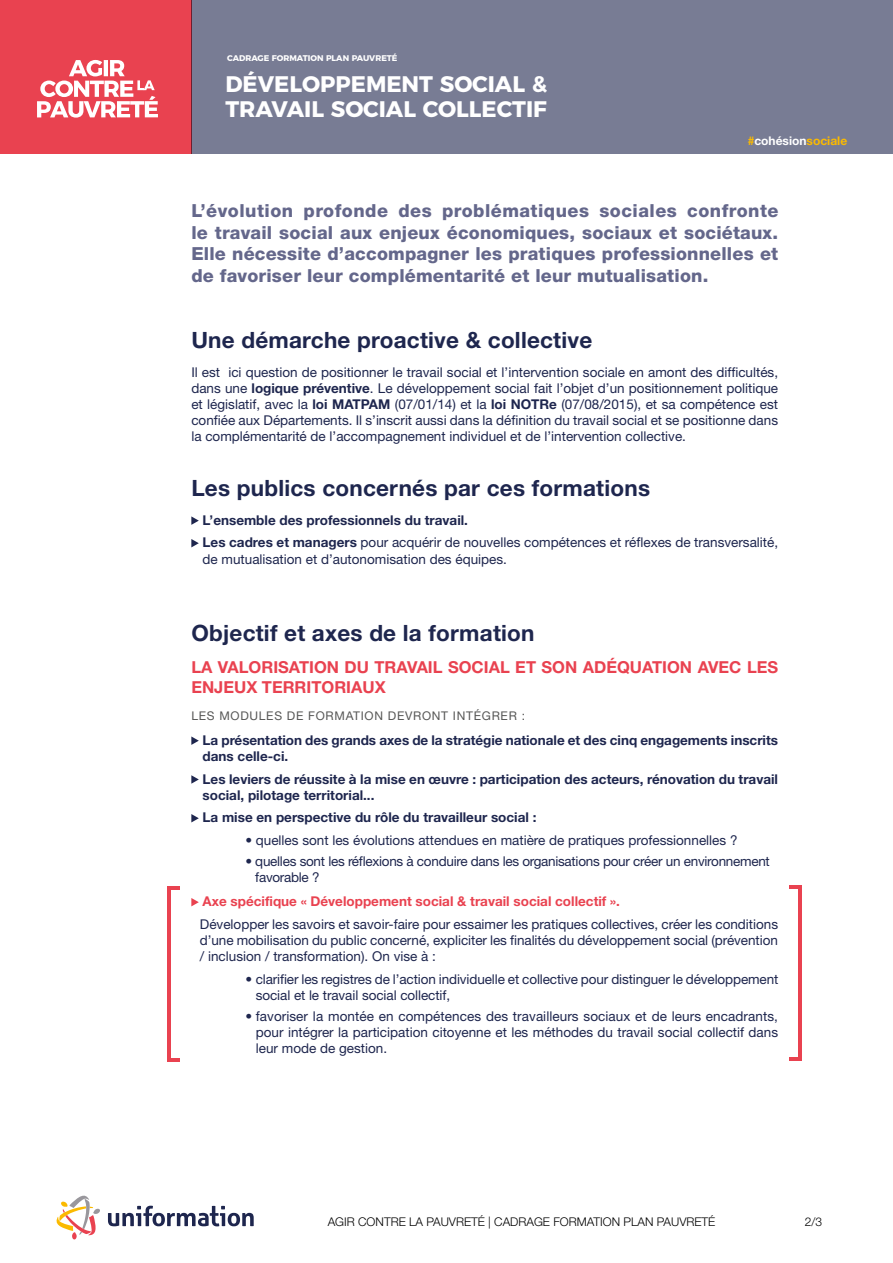
<style>
.page{position:relative;width:893px;height:1263px;background:#fff}
.page>*{position:absolute;margin:0;border:0;box-sizing:border-box;transform-origin:0 0}
.t1{font:700 22.5px "Helvetica Neue LT Std";letter-spacing:.01em;color:#1e264e}
.t2{font:700 22.5px/25.5px "Montserrat";color:#fff}
.t3{font:800 18px/21.6px "Helvetica Neue LT Std";letter-spacing:.01em;color:#64678b;text-align:justify}
.t4{font:700 16.5px/19.8px "Helvetica Neue LT Std";color:#e94250}
.t5{font:13.5px/16.2px "Helvetica Neue LT Std";color:#1e264e;text-align:justify}
.t6{font:700 13.5px/16.2px "Helvetica Neue LT Std";color:#1e264e}
.t7{font:13.5px/16.2px "Helvetica Neue LT Std";letter-spacing:-.02em;color:#1e264e}
.t8{font:700 13.5px "Helvetica Neue LT Std";color:#e94250}
.t9{font:300 12px "Helvetica Neue LT Std";color:#000}
.t10{font:12px "Helvetica Neue LT Std";letter-spacing:.06em;color:#575756}
.t11{font:700 12px "Helvetica Neue LT Std";color:#fbba00}
.t12{font:700 8.25px "Montserrat";color:#fff}
.s1{color:#fff}
.s2{font-weight:700}
</style>
<div class="page">
<svg style="left:56px;top:1195px;width:44px;height:44px"></svg>
<svg style="left:108px;top:1206px;width:146px;height:20px"></svg>
<svg style="left:191px;top:516px;width:8px;height:9px"></svg>
<svg style="left:191px;top:539px;width:8px;height:8px"></svg>
<svg style="left:191px;top:736px;width:8px;height:9px"></svg>
<svg style="left:191px;top:775px;width:8px;height:9px"></svg>
<svg style="left:191px;top:814px;width:8px;height:8px"></svg>
<svg style="left:191px;top:898px;width:8px;height:8px"></svg>
<div style="left:191px;top:0;width:702px;height:153px;background:#787c94"></div>
<div style="left:0;top:0;width:191px;height:153px;background:#e94250"></div>
<svg style="left:37px;top:60px;width:121px;height:58px"></svg>
<hr style="left:167px;top:887px;width:4px;height:174px;background:#e94250">
<hr style="left:167px;top:886px;width:13px;height:4px;background:#e94250">
<svg style="left:171px;top:1058px;width:9px;height:3px"></svg>
<hr style="left:798px;top:886px;width:3px;height:174px;background:#e94250">
<hr style="left:789px;top:1057px;width:12px;height:4px;background:#e94250">
<hr style="left:789px;top:885px;width:12px;height:4px;background:#e94250">
<p class="t12" style="left:227px;top:51px;width:172px">CADRAGE FORMATION PLAN PAUVRETÉ</p>
<h1 class="t2" style="left:225px;top:69px;width:323px">DÉVELOPPEMENT SOCIAL &amp;<br>TRAVAIL SOCIAL COLLECTIF</h1>
<p class="t11" style="left:748px;top:134px;width:101px">#<span class="s1">cohésion</span>sociale</p>
<p class="t3" style="left:191px;top:200px;width:589px">L’évolution profonde des problématiques sociales confronte le travail social aux enjeux économiques, sociaux et sociétaux.<br>Elle nécessite d’accompagner les pratiques professionnelles et de favoriser leur complémentarité et leur mutualisation.</p>
<h1 class="t1" style="left:191px;top:326px;width:402px">Une démarche proactive &amp; collective</h1>
<p class="t5" style="left:191px;top:364px;width:588px">Il est ici question de positionner le travail social et l’intervention sociale en amont des difficultés, dans une <span class="s2">logique préventive</span>. Le développement social fait l’objet d’un positionnement politique et législatif, avec la <span class="s2">loi MATPAM</span> (07/01/14) et la <span class="s2">loi NOTRe</span> (07/08/2015), et sa compétence est confiée aux Départements. Il s’inscrit aussi dans la définition du travail social et se positionne dans la complémentarité de l’accompagnement individuel et de l’intervention collective.</p>
<h1 class="t1" style="left:191px;top:474px;width:460px">Les publics concernés par ces formations</h1>
<p class="t5" style="left:203px;top:508px;width:577px;line-height:22.6px"><span class="s2">L’ensemble des professionnels du travail.<br>Les cadres et managers</span> pour acquérir de nouvelles compétences et réflexes de transversalité,</p>
<p class="t5" style="left:203px;top:550px;width:306px">de mutualisation et d’autonomisation des équipes.</p>
<h1 class="t1" style="left:191px;top:619px;width:345px">Objectif et axes de la formation</h1>
<p class="t4" style="left:191px;top:657px;width:588px">LA VALORISATION DU TRAVAIL SOCIAL ET SON ADÉQUATION AVEC LES<br>ENJEUX TERRITORIAUX</p>
<p class="t10" style="left:191px;top:709px;width:335px">LES MODULES DE FORMATION DEVRONT INTÉGRER :</p>
<p class="t6" style="left:203px;top:732px;width:577px">La présentation des grands axes de la stratégie nationale et des cinq engagements inscrits dans celle-ci.</p>
<p class="t6" style="left:203px;top:770px;width:577px">Les leviers de réussite à la mise en œuvre : participation des acteurs, rénovation du travail social, pilotage territorial...</p>
<p class="t6" style="left:203px;top:809px;width:335px">La mise en perspective du rôle du travailleur social :</p>
<p class="t5" style="left:245px;top:832px;width:494px">• quelles sont les évolutions attendues en matière de pratiques professionnelles ?</p>
<p class="t7" style="left:255px;top:852px;width:516px;text-indent:-10px">• quelles sont les réflexions à conduire dans les organisations pour créer un environnement favorable ?</p>
<p class="t8" style="left:203px;top:893px;width:419px">Axe spécifique « Développement social &amp; travail social collectif ».</p>
<p class="t5" style="left:200px;top:916px;width:580px">Développer les savoirs et savoir-faire pour essaimer les pratiques collectives, créer les conditions d’une mobilisation du public concerné, expliciter les finalités du développement social (prévention / inclusion / transformation). On vise à :</p>
<p class="t5" style="left:256px;top:971px;width:524px;text-indent:-10px">• clarifier les registres de l’action individuelle et collective pour distinguer le développement social et le travail social collectif,</p>
<p class="t5" style="left:256px;top:1007px;width:524px;text-indent:-11px">• favoriser la montée en compétences des travailleurs sociaux et de leurs encadrants, pour intégrer la participation citoyenne et les méthodes du travail social collectif dans leur mode de gestion.</p>
<p class="t9" style="left:328px;top:1214px;width:389px">AGIR CONTRE LA PAUVRETÉ | CADRAGE FORMATION PLAN PAUVRETÉ</p>
<p class="t9" style="left:805px;top:1214px;width:19px">2/3</p>
</div>
